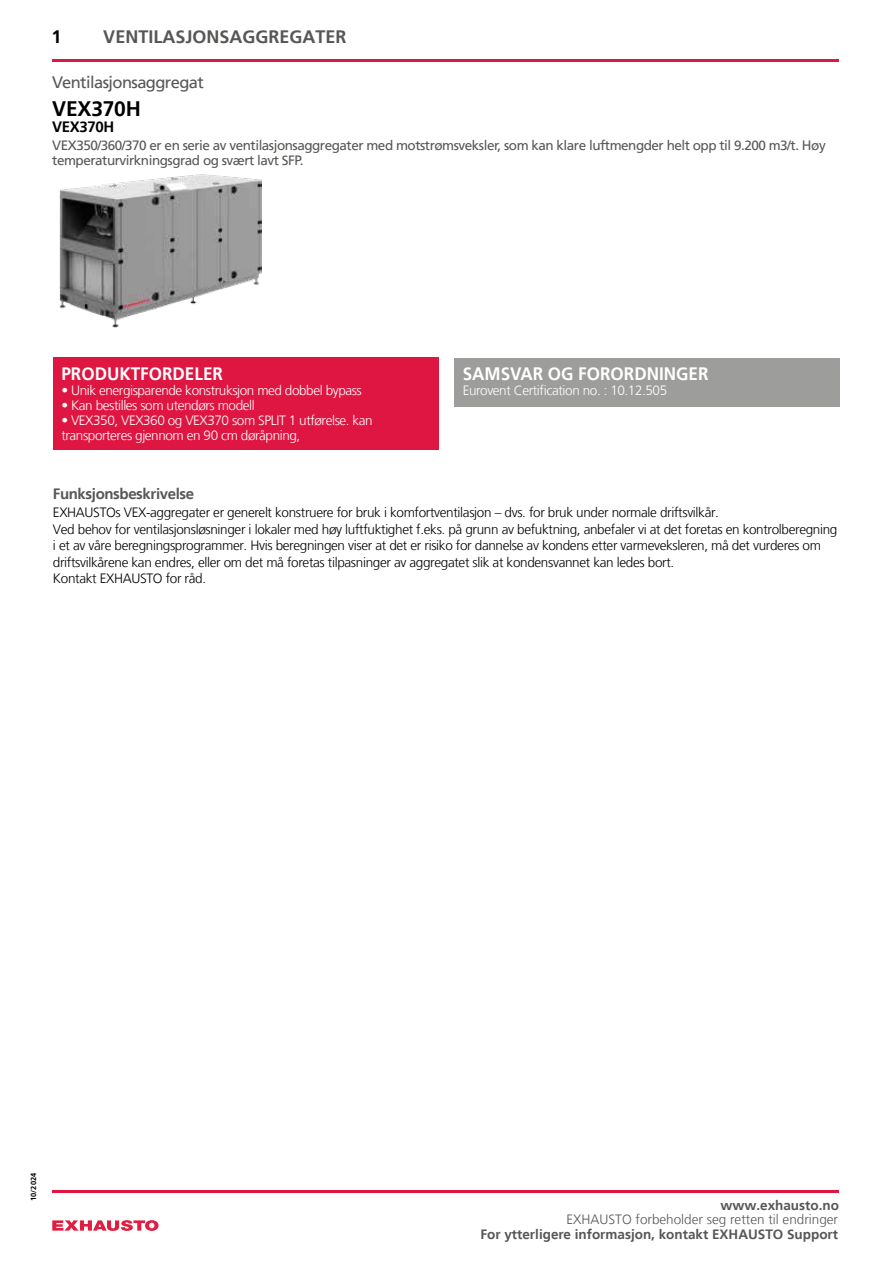
<style>
.page{position:relative;width:893px;height:1263px;background:#fff}
.page>*{position:absolute;margin:0;border:0;box-sizing:border-box;transform-origin:0 0}
.t1{font:700 21px "Frutiger LT";letter-spacing:-.01em;color:#000}
.t2{font:700 18px "Frutiger LT";color:#fff;scale:.95 1}
.t3{font:700 18px "Frutiger LT";color:#575756}
.t4{font:700 18px "Frutiger LT";color:#000}
.t5{font:16.5px "Frutiger LT";letter-spacing:-.035em;color:#575756}
.t6{font:700 15px "Frutiger LT";letter-spacing:-.025em;color:#575756}
.t7{font:700 15px "Frutiger LT";letter-spacing:-.025em;color:#000}
.t8{font:300 13.5px/16.5px "Frutiger LT";letter-spacing:-.025em;color:#000}
.t9{font:300 13.5px/15px "Frutiger LT";letter-spacing:-.03em;color:#fff}
.t10{font:13.5px/15px "Frutiger LT";letter-spacing:-.035em;color:#575756}
.t11{font:700 13.5px "Frutiger LT";color:#575756}
.t12{font:300 13.5px "Frutiger LT";color:#575756}
.t13{font:700 7.5px "Frutiger LT";color:#000}
</style>
<div class="page">
<div style="left:454px;top:358px;width:385px;height:48px;background:#9d9d9c"></div>
<div style="left:53px;top:358px;width:386px;height:92px;background:#df1641"></div>
<svg style="left:52px;top:1220px;width:107px;height:11px"></svg>
<hr style="left:52px;top:60px;width:787px;height:2px;background:#df1641">
<img style="left:59px;top:174px;width:202px;height:154px">
<hr style="left:52px;top:1190px;width:787px;height:2px;background:#df1641">
<h2 class="t4" style="left:52px;top:27px;width:12px">1</h2>
<h2 class="t3" style="left:103px;top:27px;width:245px">VENTILASJONSAGGREGATER</h2>
<p class="t5" style="left:52px;top:73px;width:153px">Ventilasjonsaggregat</p>
<h1 class="t1" style="left:52px;top:96px;width:90px">VEX370H</h1>
<p class="t7" style="left:52px;top:118px;width:63px">VEX370H</p>
<p class="t10" style="left:52px;top:138px;width:775px">VEX350/360/370 er en serie av ventilasjonsaggregater med motstrømsveksler, som kan klare luftmengder helt opp til 9.200 m3/t. Høy temperaturvirkningsgrad og svært lavt SFP.</p>
<h2 class="t2" style="left:61px;top:363px;width:172px">PRODUKTFORDELER</h2>
<p class="t9" style="left:61px;top:383px;width:302px">• Unik energisparende konstruksjon med dobbel bypass</p>
<p class="t9" style="left:61px;top:398px;width:195px">• Kan bestilles som utendørs modell</p>
<p class="t9" style="left:61px;top:413px;width:313px">• VEX350, VEX360 og VEX370 som SPLIT 1 utførelse. kan transporteres gjennom en 90 cm døråpning,</p>
<h2 class="t2" style="left:463px;top:363px;width:260px">SAMSVAR OG FORORDNINGER</h2>
<p class="t9" style="left:463px;top:383px;width:206px">Eurovent Certification no. : 10.12.505</p>
<p class="t6" style="left:53px;top:485px;width:143px">Funksjonsbeskrivelse</p>
<p class="t8" style="left:53px;top:505px;width:786px">EXHAUSTOs VEX-aggregater er generelt konstruere for bruk i komfortventilasjon – dvs. for bruk under normale driftsvilkår.<br>Ved behov for ventilasjonsløsninger i lokaler med høy luftfuktighet f.eks. på grunn av befuktning, anbefaler vi at det foretas en kontrolberegning i et av våre beregningsprogrammer. Hvis beregningen viser at det er risiko for dannelse av kondens etter varmeveksleren, må det vurderes om driftsvilkårene kan endres, eller om det må foretas tilpasninger av aggregatet slik at kondensvannet kan ledes bort.<br>Kontakt EXHAUSTO for råd.</p>
<p class="t13" style="left:29px;top:1201px;width:29px;rotate:-90deg">10/2024</p>
<p class="t11" style="left:720px;top:1198px;width:120px">www.exhausto.no</p>
<p class="t12" style="left:566px;top:1212px;width:273px">EXHAUSTO forbeholder seg retten til endringer</p>
<p class="t11" style="left:480px;top:1226px;width:359px">For ytterligere informasjon, kontakt EXHAUSTO Support</p>
</div>
